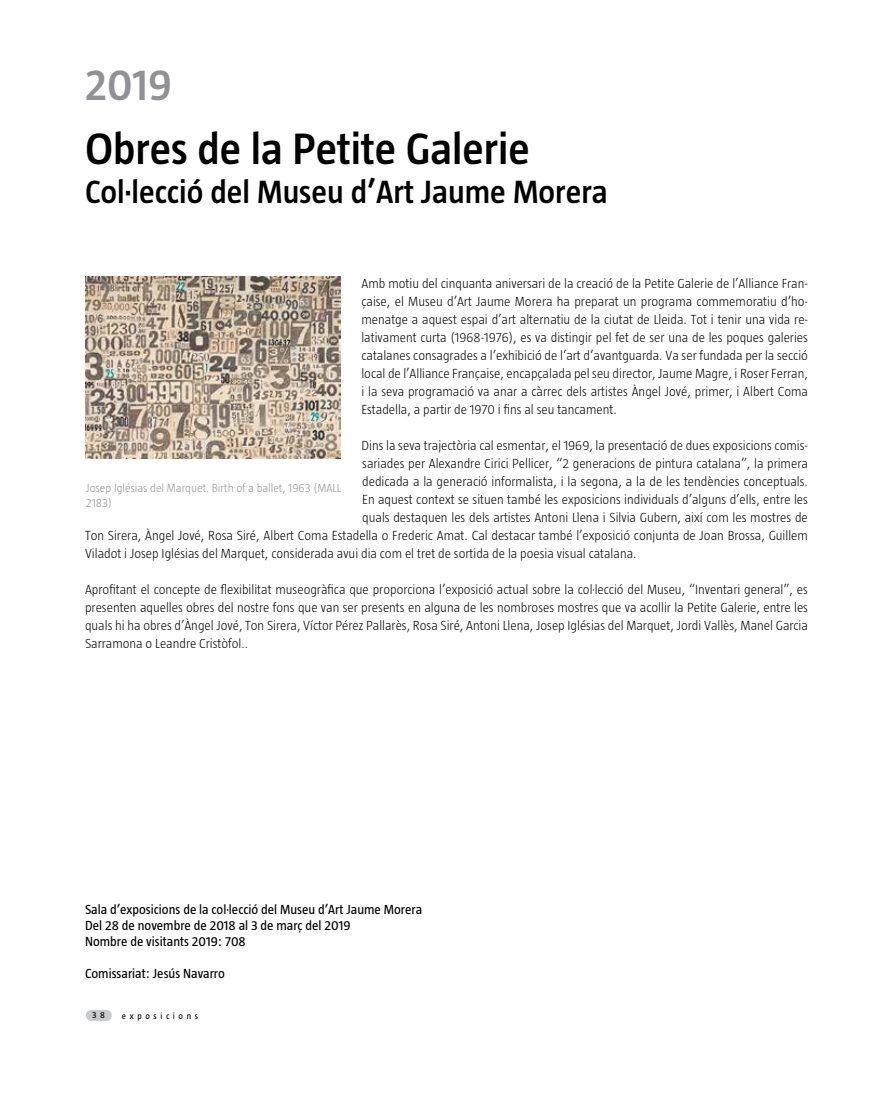
<style>
.page{position:relative;width:893px;height:1106px;background:#fff}
.page>*{position:absolute;margin:0;border:0;box-sizing:border-box;transform-origin:0 0}
.t1{font:600 45px "Taz";color:#000}
.t2{font:600 45px "Taz";color:#919195}
.t3{font:600 33px "Taz";color:#000}
.t4{font:300 13.5px/18px "Taz";color:#000;text-align:justify}
.t5{font:13.5px/16.2px "Taz";color:#000}
.t6{font:300 12px/14.4px "Taz";color:#919195}
.t7{font:9px "Taz";letter-spacing:.4em;color:#000}
</style>
<div class="page">
<div style="left:86px;top:1009px;width:26px;height:11px;background:#c9cacc;border-radius:5px"></div>
<img style="left:85px;top:276px;width:255px;height:182px">
<h1 class="t2" style="left:85px;top:59px;width:88px">2019</h1>
<h1 class="t1" style="left:85px;top:123px;width:446px">Obres de la Petite Galerie</h1>
<h2 class="t3" style="left:85px;top:173px;width:524px">Col·lecció del Museu d’Art Jaume Morera</h2>
<p class="t4" style="left:361px;top:274px;width:448px">Amb motiu del cinquanta aniversari de la creació de la Petite Galerie de l’Alliance Fran&shy;çaise, el Museu d’Art Jaume Morera ha preparat un programa commemoratiu d’ho&shy;menatge a aquest espai d’art alternatiu de la ciutat de Lleida. Tot i tenir una vida re&shy;lativament curta (1968-1976), es va distingir pel fet de ser una de les poques galeries catalanes consagrades a l’exhibició de l’art d’avantguarda. Va ser fundada per la secció local de l’Alliance Française, encapçalada pel seu director, Jaume Magre, i Roser Ferran, i la seva programació va anar a càrrec dels artistes Àngel Jové, primer, i Albert Coma Estadella, a partir de 1970 i fins al seu tancament.</p>
<p class="t4" style="left:361px;top:436px;width:448px">Dins la seva trajectòria cal esmentar, el 1969, la presentació de dues exposicions comis-</p>
<p class="t4" style="left:362px;top:454px;width:447px">sariades per Alexandre Cirici Pellicer, “2 generacions de pintura catalana”, la primera</p>
<p class="t4" style="left:362px;top:472px;width:447px">dedicada a la generació informalista, i la segona, a la de les tendències conceptuals.</p>
<p class="t4" style="left:362px;top:490px;width:447px">En aquest context se situen també les exposicions individuals d’alguns d’ells, entre les</p>
<p class="t4" style="left:362px;top:508px;width:447px">quals destaquen les dels artistes Antoni Llena i Silvia Gubern, així com les mostres de</p>
<p class="t4" style="left:85px;top:526px;width:724px">Ton Sirera, Àngel Jové, Rosa Siré, Albert Coma Estadella o Frederic Amat. Cal destacar també l’exposició conjunta de Joan Brossa, Guillem</p>
<p class="t4" style="left:85px;top:544px;width:553px">Viladot i Josep Iglésias del Marquet, considerada avui dia com el tret de sortida de la poesia visual catalana.</p>
<p class="t4" style="left:85px;top:580px;width:724px">Aprofitant el concepte de flexibilitat museogràfica que proporciona l’exposició actual sobre la col·lecció del Museu, “Inventari general”, es presenten aquelles obres del nostre fons que van ser presents en alguna de les nombroses mostres que va acollir la Petite Galerie, entre les quals hi ha obres d’Àngel Jové, Ton Sirera, Víctor Pérez Pallarès, Rosa Siré, Antoni Llena, Josep Iglésias del Marquet, Jordi Vallès, Manel Garcia Sarramona o Leandre Cristòfol..</p>
<p class="t6" style="left:86px;top:481px;width:257px">Josep Iglésias del Marquet. Birth of a ballet, 1963 (MALL<br>2183)</p>
<p class="t5" style="left:85px;top:900px;width:339px">Sala d’exposicions de la col·lecció del Museu d’Art Jaume Morera<br>Del 28 de novembre de 2018 al 3 de març del 2019<br>Nombre de visitants 2019: 708</p>
<p class="t5" style="left:85px;top:965px;width:141px">Comissariat: Jesús Navarro</p>
<p class="t7" style="left:92px;top:1010px;width:14px">3 8</p>
<p class="t7" style="left:122px;top:1010px;width:78px">exposicions</p>
</div>
